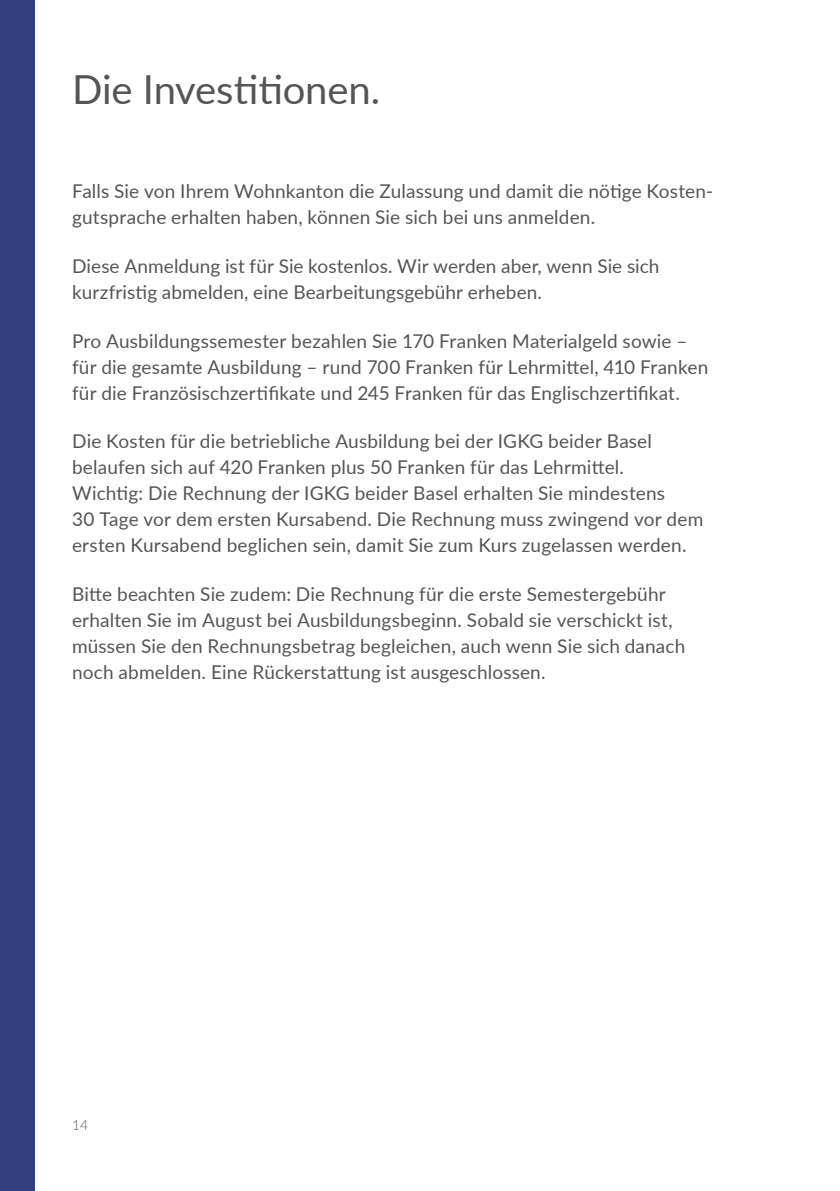
<style>
.page{position:relative;width:840px;height:1191px;background:#fff}
.page>*{position:absolute;margin:0;border:0;box-sizing:border-box;transform-origin:0 0}
.t1{font:40px "Lato";letter-spacing:-.005em;color:#555}
.t2{font:19px/26px "Lato";letter-spacing:.005em;color:#555}
.t3{font:300 14px "Lato";color:#555}
</style>
<div class="page">
<div style="left:0;top:0;width:34px;height:1191px;background:#32407f"></div>
<h1 class="t1" style="left:72px;top:61px;width:309px">Die Investitionen.</h1>
<p class="t2" style="left:72px;top:178px;width:642px">Falls Sie von Ihrem Wohnkanton die Zulassung und damit die nötige Kosten&shy;gutsprache erhalten haben, können Sie sich bei uns anmelden.</p>
<p class="t2" style="left:72px;top:252px;width:588px">Diese Anmeldung ist für Sie kostenlos. Wir werden aber, wenn Sie sich kurzfristig abmelden, eine Bearbeitungsgebühr erheben.</p>
<p class="t2" style="left:72px;top:327px;width:637px">Pro Ausbildungssemester bezahlen Sie 170 Franken Materialgeld sowie – für die gesamte Ausbildung – rund 700 Franken für Lehrmittel, 410 Franken für die Französischzertifikate und 245 Franken für das Englischzertifikat.</p>
<p class="t2" style="left:72px;top:428px;width:632px">Die Kosten für die betriebliche Ausbildung bei der IGKG beider Basel belaufen sich auf 420 Franken plus 50 Franken für das Lehrmittel.<br>Wichtig: Die Rechnung der IGKG beider Basel erhalten Sie mindestens<br>30 Tage vor dem ersten Kursabend. Die Rechnung muss zwingend vor dem ersten Kursabend beglichen sein, damit Sie zum Kurs zugelassen werden.</p>
<p class="t2" style="left:72px;top:580px;width:614px">Bitte beachten Sie zudem: Die Rechnung für die erste Semestergebühr erhalten Sie im August bei Ausbildungsbeginn. Sobald sie verschickt ist, müssen Sie den Rechnungsbetrag begleichen, auch wenn Sie sich danach noch abmelden. Eine Rückerstattung ist ausgeschlossen.</p>
<p class="t3" style="left:72px;top:1115px;width:18px">14</p>
</div>
